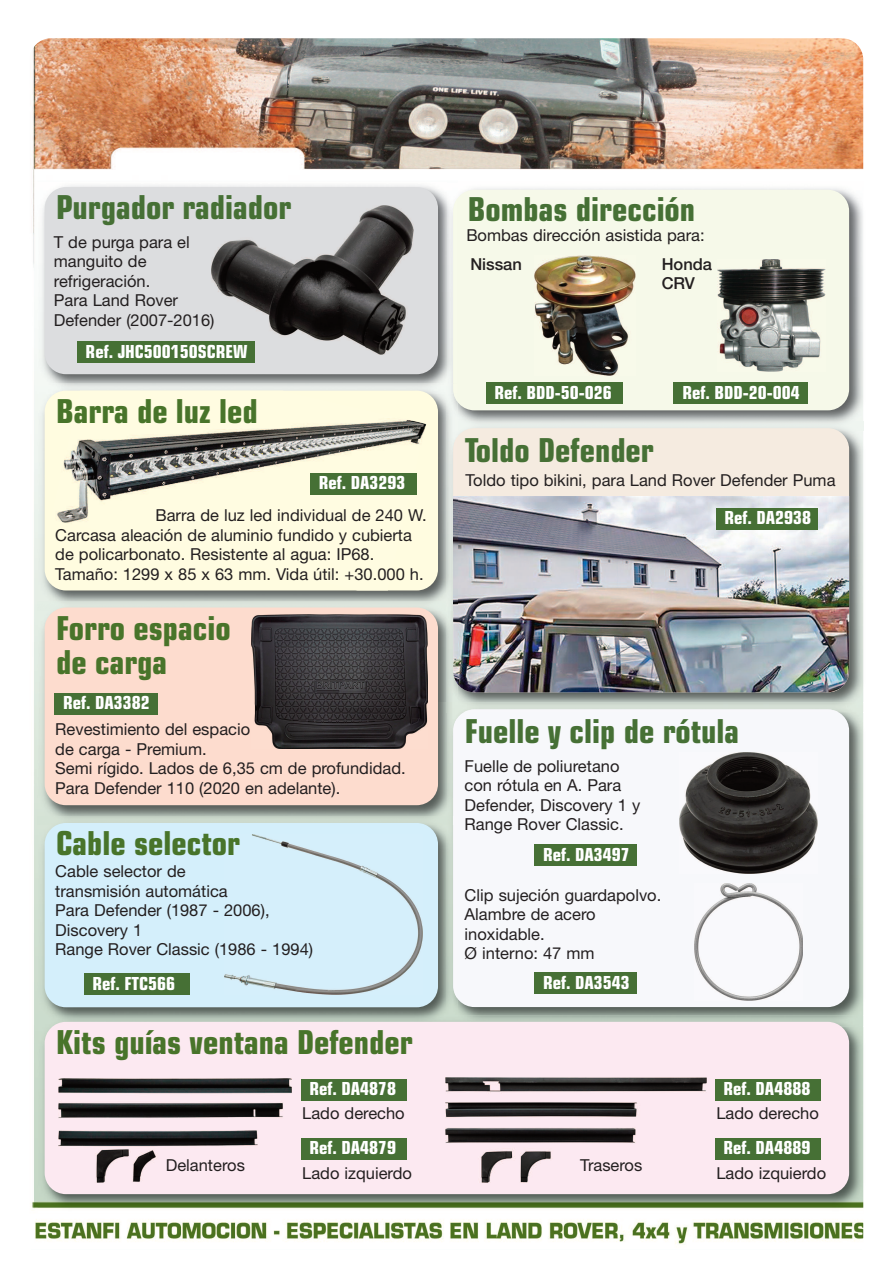
<style>
.page{position:relative;width:893px;height:1263px;background:#fff}
.page>*{position:absolute;margin:0;border:0;box-sizing:border-box;transform-origin:0 0}
.t1{font:700 condensed 33px/34.2px "Eurostile";color:#48742a}
.t2{font:700 condensed 33px "Eurostile";color:#467035}
.t3{font:700 condensed 18px "Eurostile";color:#fff}
.t4{font:16.5px/19.5px "Helvetica Neue";color:#231f20}
.t5{font:500 16.5px/19.5px "Helvetica Neue";color:#231f20}
</style>
<div class="page">
<img style="left:30px;top:38px;width:833px;height:1225px;border-radius:21px">
<img style="left:458px;top:183px;width:405px;height:238px">
<div style="left:453px;top:190px;width:396px;height:220px;background:#f6f9e9;border-radius:21px"></div>
<div style="left:486px;top:383px;width:137px;height:21px;background:#467035"></div>
<div style="left:674px;top:383px;width:134px;height:21px;background:#467035"></div>
<img style="left:863px;top:430px;width:1px;height:585px">
<img style="left:458px;top:712px;width:405px;height:303px">
<div style="left:453px;top:709px;width:396px;height:298px;background:#f7f8fb;border-radius:21px"></div>
<div style="left:535px;top:845px;width:102px;height:21px;background:#467035"></div>
<div style="left:535px;top:972px;width:102px;height:22px;background:#467035"></div>
<img style="left:38px;top:180px;width:420px;height:204px">
<img style="left:453px;top:198px;width:5px;height:186px">
<div style="left:45px;top:187px;width:393px;height:187px;background:#dcdddf;border-radius:21px"></div>
<img style="left:212px;top:206px;width:202px;height:148px">
<img style="left:38px;top:610px;width:409px;height:214px">
<img style="left:447px;top:430px;width:11px;height:386px">
<img style="left:453px;top:717px;width:5px;height:99px">
<div style="left:45px;top:608px;width:393px;height:197px;background:#fddcce;border-radius:21px"></div>
<img style="left:252px;top:615px;width:176px;height:134px">
<div style="left:55px;top:693px;width:103px;height:21px;background:#467035"></div>
<img style="left:38px;top:824px;width:420px;height:191px">
<img style="left:453px;top:824px;width:5px;height:175px">
<svg style="left:447px;top:816px;width:6px;height:8px"></svg>
<div style="left:45px;top:823px;width:393px;height:184px;background:#d4effb;border-radius:21px"></div>
<img style="left:225px;top:835px;width:197px;height:160px">
<img style="left:458px;top:421px;width:405px;height:291px">
<img style="left:464px;top:709px;width:374px;height:3px">
<svg style="left:447px;top:702px;width:11px;height:10px"></svg>
<div style="left:453px;top:428px;width:396px;height:264px;background:#f5ebe0;border-radius:21px"></div>
<img style="left:453px;top:496px;width:396px;height:196px">
<img style="left:38px;top:384px;width:409px;height:226px">
<img style="left:447px;top:402px;width:11px;height:19px">
<svg style="left:447px;top:384px;width:10px;height:18px"></svg>
<img style="left:56px;top:608px;width:371px;height:2px">
<svg style="left:447px;top:421px;width:11px;height:9px"></svg>
<svg style="left:447px;top:601px;width:6px;height:9px"></svg>
<img style="left:453px;top:436px;width:5px;height:174px">
<div style="left:45px;top:391px;width:393px;height:199px;background:#fffce0;border-radius:21px"></div>
<img style="left:50px;top:391px;width:376px;height:199px">
<div style="left:310px;top:473px;width:107px;height:21px;background:#467035"></div>
<div style="left:77px;top:341px;width:177px;height:22px;background:#467035"></div>
<img style="left:717px;top:259px;width:108px;height:112px">
<img style="left:535px;top:255px;width:101px;height:121px">
<div style="left:716px;top:508px;width:101px;height:21px;background:#467035"></div>
<img style="left:680px;top:753px;width:138px;height:120px">
<img style="left:695px;top:883px;width:108px;height:118px">
<div style="left:84px;top:974px;width:106px;height:21px;background:#467035"></div>
<img style="left:863px;top:1027px;width:1px;height:181px">
<img style="left:38px;top:1026px;width:825px;height:187px">
<img style="left:458px;top:1015px;width:405px;height:11px">
<img style="left:38px;top:1015px;width:409px;height:11px">
<svg style="left:447px;top:1015px;width:11px;height:7px"></svg>
<div style="left:45px;top:1022px;width:804px;height:172px;background:#fce9f1;border-radius:21px"></div>
<div style="left:301px;top:1079px;width:106px;height:21px;background:#467035"></div>
<img style="left:58px;top:1078px;width:234px;height:104px">
<div style="left:301px;top:1138px;width:106px;height:21px;background:#467035"></div>
<div style="left:715px;top:1079px;width:106px;height:21px;background:#467035"></div>
<img style="left:445px;top:1077px;width:262px;height:105px">
<div style="left:715px;top:1138px;width:106px;height:21px;background:#467035"></div>
<h1 class="t2" style="left:56px;top:196px;width:237px">Purgador radiador</h1>
<p class="t4" style="left:54px;top:234px;width:162px">T de purga para el manguito de refrigeración.<br>Para Land Rover<br>Defender (2007-2016)</p>
<p class="t3" style="left:86px;top:345px;width:163px">Ref. JHC500150SCREW</p>
<h1 class="t1" style="left:56px;top:397px;width:203px">Barra de luz led</h1>
<p class="t3" style="left:319px;top:476px;width:88px">Ref. DA3293</p>
<p class="t4" style="left:55px;top:507px;width:373px;text-indent:100px">Barra de luz led individual de 240 W.<br>Carcasa aleación de aluminio fundido y cubierta de policarbonato. Resistente al agua: IP68.<br>Tamaño: 1299 x 85 x 63 mm. Vida útil: +30.000 h.</p>
<h1 class="t1" style="left:56px;top:614px;width:176px">Forro espacio de carga</h1>
<p class="t3" style="left:63px;top:696px;width:88px">Ref. DA3382</p>
<p class="t4" style="left:55px;top:721px;width:352px">Revestimiento del espacio<br>de carga - Premium.<br>Semi rígido. Lados de 6,35 cm de profundidad.<br>Para Defender 110 (2020 en adelante).</p>
<h1 class="t1" style="left:56px;top:829px;width:185px">Cable selector</h1>
<p class="t4" style="left:55px;top:863px;width:259px">Cable selector de<br>transmisión automática<br>Para Defender (1987 - 2006),<br>Discovery 1<br>Range Rover Classic (1986 - 1994)</p>
<p class="t3" style="left:93px;top:977px;width:84px">Ref. FTC566</p>
<h1 class="t1" style="left:56px;top:1028px;width:358px">Kits guías ventana Defender</h1>
<p class="t3" style="left:309px;top:1082px;width:88px">Ref. DA4878</p>
<p class="t4" style="left:166px;top:1157px;width:81px">Delanteros</p>
<p class="t4" style="left:302px;top:1105px;width:104px">Lado derecho</p>
<p class="t3" style="left:309px;top:1141px;width:88px">Ref. DA4879</p>
<p class="t4" style="left:302px;top:1164px;width:111px">Lado izquierdo</p>
<h1 class="t2" style="left:468px;top:197px;width:229px">Bombas dirección</h1>
<p class="t4" style="left:466px;top:227px;width:240px">Bombas dirección asistida para:</p>
<p class="t5" style="left:470px;top:256px;width:53px">Nissan</p>
<p class="t5" style="left:662px;top:256px;width:52px">Honda<br>CRV</p>
<p class="t3" style="left:494px;top:386px;width:119px">Ref. BDD-50-026</p>
<p class="t3" style="left:682px;top:386px;width:119px">Ref. BDD-20-004</p>
<h1 class="t2" style="left:465px;top:438px;width:190px">Toldo Defender</h1>
<p class="t4" style="left:466px;top:472px;width:371px">Toldo tipo bikini, para Land Rover Defender Puma</p>
<p class="t3" style="left:724px;top:511px;width:88px">Ref. DA2938</p>
<h1 class="t2" style="left:465px;top:719px;width:276px">Fuelle y clip de rótula</h1>
<p class="t4" style="left:465px;top:758px;width:177px">Fuelle de poliuretano con rótula en A. Para<br>Defender, Discovery 1 y<br>Range Rover Classic.</p>
<p class="t3" style="left:543px;top:848px;width:88px">Ref. DA3497</p>
<p class="t4" style="left:465px;top:887px;width:198px">Clip sujeción guardapolvo.<br>Alambre de acero inoxidable.<br>Ø interno: 47 mm</p>
<p class="t3" style="left:543px;top:975px;width:88px">Ref. DA3543</p>
<p class="t4" style="left:580px;top:1157px;width:64px">Traseros</p>
<p class="t3" style="left:724px;top:1082px;width:88px">Ref. DA4888</p>
<p class="t4" style="left:716px;top:1105px;width:104px">Lado derecho</p>
<p class="t3" style="left:724px;top:1141px;width:88px">Ref. DA4889</p>
<p class="t4" style="left:716px;top:1164px;width:111px">Lado izquierdo</p>
</div>
